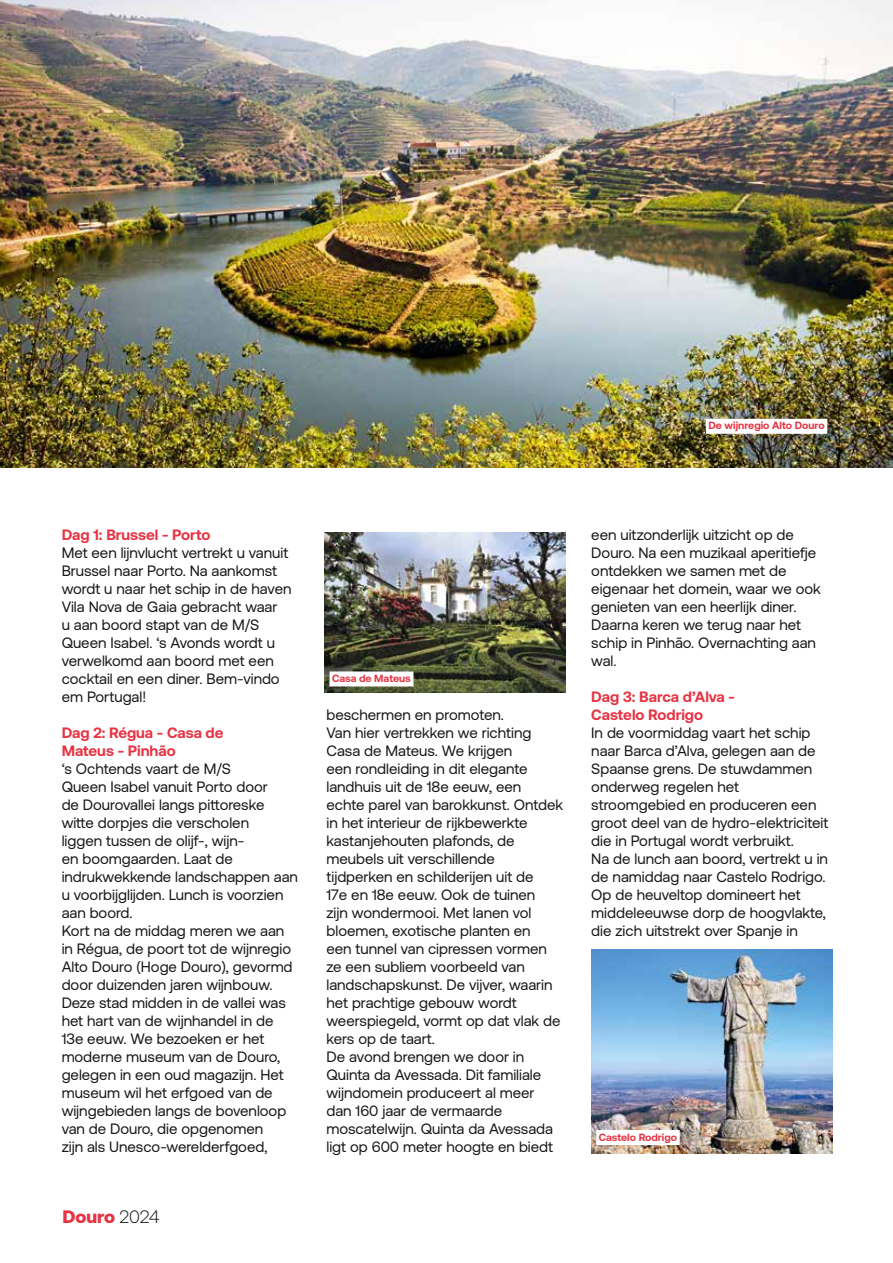
<style>
.page{position:relative;width:893px;height:1263px;background:#fff}
.page>*{position:absolute;margin:0;border:0;box-sizing:border-box;transform-origin:0 0}
.t1{font:900 18px "Aeonik";color:#e73444}
.t2{font:15px/18px "Aeonik";color:#181716}
.t3{font:700 15px/18px "Aeonik";color:#e73444}
.t4{font:700 10.5px "Aeonik";color:#e73444}
.s1{font-weight:300;color:#181716}
</style>
<div class="page">
<img style="left:591px;top:949px;width:241px;height:204px">
<img style="left:325px;top:533px;width:241px;height:159px">
<div style="left:596px;top:1130px;width:84px;height:15px;background:#fff"></div>
<div style="left:329px;top:671px;width:84px;height:15px;background:#fff"></div>
<img style="left:0;top:0;width:892px;height:468px">
<hr style="left:892px;top:0;width:1px;height:468px;background:#eaf6fe">
<div style="left:706px;top:419px;width:121px;height:15px;background:#fff"></div>
<p class="t4" style="left:708px;top:420px;width:118px">De wijnregio Alto Douro</p>
<p class="t3" style="left:62px;top:526px;width:150px">Dag 1: Brussel - Porto</p>
<p class="t2" style="left:62px;top:544px;width:231px">Met een lijnvlucht vertrekt u vanuit<br>Brussel naar Porto. Na aankomst wordt u naar het schip in de haven<br>Vila Nova de Gaia gebracht waar<br>u aan boord stapt van de M/S<br>Queen Isabel. ‘s Avonds wordt u verwelkomd aan boord met een cocktail en een diner. Bem-vindo em Portugal!</p>
<p class="t3" style="left:62px;top:724px;width:163px">Dag 2: Régua - Casa de<br>Mateus - Pinhão</p>
<p class="t2" style="left:62px;top:760px;width:238px">‘s Ochtends vaart de M/S<br>Queen Isabel vanuit Porto door<br>de Dourovallei langs pittoreske witte dorpjes die verscholen<br>liggen tussen de olijf-, wijn-<br>en boomgaarden. Laat de indrukwekkende landschappen aan u voorbijglijden. Lunch is voorzien aan boord.<br>Kort na de middag meren we aan in Régua, de poort tot de wijnregio<br>Alto Douro (Hoge Douro), gevormd door duizenden jaren wijnbouw.<br>Deze stad midden in de vallei was het hart van de wijnhandel in de<br>13e eeuw. We bezoeken er het moderne museum van de Douro, gelegen in een oud magazijn. Het museum wil het erfgoed van de wijngebieden langs de bovenloop van de Douro, die opgenomen<br>zijn als Unesco-werelderfgoed,</p>
<p class="t1" style="left:62px;top:1206px;width:98px">Douro <span class="s1">2024</span></p>
<p class="t4" style="left:332px;top:672px;width:80px">Casa de Mateus</p>
<p class="t2" style="left:326px;top:706px;width:238px">beschermen en promoten.<br>Van hier vertrekken we richting<br>Casa de Mateus. We krijgen<br>een rondleiding in dit elegante landhuis uit de 18e eeuw, een<br>echte parel van barokkunst. Ontdek in het interieur de rijkbewerkte kastanjehouten plafonds, de meubels uit verschillende tijdperken en schilderijen uit de<br>17e en 18e eeuw. Ook de tuinen<br>zijn wondermooi. Met lanen vol bloemen, exotische planten en<br>een tunnel van cipressen vormen ze een subliem voorbeeld van landschapskunst. De vijver, waarin het prachtige gebouw wordt weerspiegeld, vormt op dat vlak de kers op de taart.<br>De avond brengen we door in<br>Quinta da Avessada. Dit familiale wijndomein produceert al meer dan 160 jaar de vermaarde moscatelwijn. Quinta da Avessada ligt op 600 meter hoogte en biedt</p>
<p class="t2" style="left:591px;top:526px;width:231px">een uitzonderlijk uitzicht op de<br>Douro. Na een muzikaal aperitiefje ontdekken we samen met de eigenaar het domein, waar we ook genieten van een heerlijk diner.<br>Daarna keren we terug naar het schip in Pinhão. Overnachting aan wal.</p>
<p class="t3" style="left:591px;top:688px;width:145px">Dag 3: Barca d’Alva -<br>Castelo Rodrigo</p>
<p class="t2" style="left:591px;top:724px;width:239px">In de voormiddag vaart het schip naar Barca d’Alva, gelegen aan de<br>Spaanse grens. De stuwdammen onderweg regelen het stroomgebied en produceren een groot deel van de hydro-elektriciteit die in Portugal wordt verbruikt.<br>Na de lunch aan boord, vertrekt u in de namiddag naar Castelo Rodrigo.<br>Op de heuveltop domineert het middeleeuwse dorp de hoogvlakte, die zich uitstrekt over Spanje in</p>
<p class="t4" style="left:599px;top:1131px;width:80px">Castelo Rodrigo</p>
</div>
